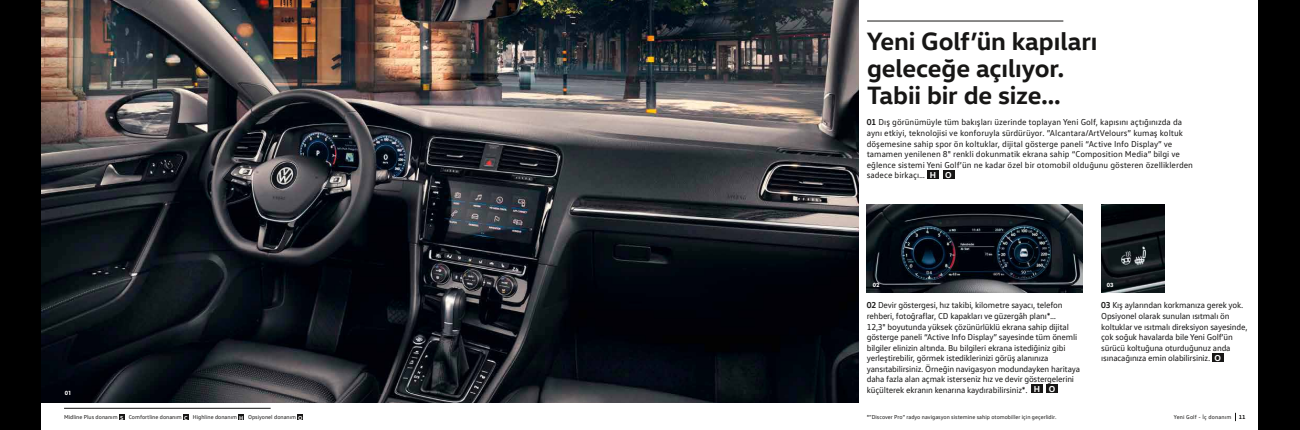
<style>
.page{position:relative;width:1300px;height:430px;background:#000}
.page>*{position:absolute;margin:0;border:0;box-sizing:border-box;transform-origin:0 0}
.t1{font:700 25.5px/27px "VW Head";letter-spacing:-.005em;color:#171615}
.t2{font:8.7px/10.6px "VW Text";letter-spacing:-.02em;color:#171615}
.t3{font:8.7px/10.6px "VW Text";color:#171615}
.t4{font:5.8px "VW Text";color:#171615}
.t5{font:5.8px "VW Text";letter-spacing:.02em;color:#171615}
.t6{font:900 5.8px "VW Headline OT";color:#fff}
.t7{font:700 5.8px "VW Head";color:#171615}
.s1{font-weight:700}
.s2{font-family:"VW Head";font-weight:700;color:#fff}
</style>
<div class="page">
<div style="left:42px;top:0;width:1216px;height:430px;background:#fff"></div>
<img style="left:42px;top:0;width:816px;height:403px">
<img style="left:867px;top:205px;width:216px;height:87px">
<img style="left:1101px;top:205px;width:64px;height:88px">
<hr style="left:867px;top:21px;width:196px;height:1px;background:#171615">
<div style="left:927px;top:170px;width:12px;height:8px;background:#171615"></div>
<div style="left:943px;top:170px;width:11px;height:8px;background:#171615"></div>
<div style="left:1031px;top:385px;width:12px;height:8px;background:#171615"></div>
<div style="left:1046px;top:385px;width:12px;height:8px;background:#171615"></div>
<div style="left:1212px;top:353px;width:11px;height:8px;background:#171615"></div>
<svg style="left:119px;top:415px;width:5px;height:5px"></svg>
<svg style="left:183px;top:415px;width:6px;height:5px"></svg>
<svg style="left:238px;top:415px;width:6px;height:5px"></svg>
<svg style="left:298px;top:415px;width:5px;height:5px"></svg>
<hr style="left:64px;top:408px;width:207px;height:1px;background:#171615">
<h1 class="t1" style="left:867px;top:27px;width:232px">Yeni Golf’ün kapıları geleceğe açılıyor.<br>Tabii bir de size…</h1>
<p class="t3" style="left:867px;top:117px;width:328px"><span class="s1">01</span> Dış görünümüyle tüm bakışları üzerinde toplayan Yeni Golf, kapısını açtığınızda da aynı etkiyi, teknolojisi ve konforuyla sürdürüyor. ”Alcantara/ArtVelours” kumaş koltuk döşemesine sahip spor ön koltuklar, dijital gösterge paneli “Active Info Display” ve tamamen yenilenen 8" renkli dokunmatik ekrana sahip “Composition Media” bilgi ve eğlence sistemi Yeni Golf’ün ne kadar özel bir otomobil olduğunu gösteren özelliklerden sadece birkaçı… <span class="s2">H O</span></p>
<p class="t6" style="left:65px;top:389px;width:7px">01</p>
<p class="t6" style="left:873px;top:281px;width:8px">02</p>
<p class="t6" style="left:1107px;top:281px;width:8px">03</p>
<p class="t2" style="left:867px;top:300px;width:215px"><span class="s1">02</span> Devir göstergesi, hız takibi, kilometre sayacı, telefon rehberi, fotoğraflar, CD kapakları ve güzergâh planı*…<br>12,3" boyutunda yüksek çözünürlüklü ekrana sahip dijital gösterge paneli “Active Info Display” sayesinde tüm önemli bilgiler elinizin altında. Bu bilgileri ekrana istediğiniz gibi yerleştirebilir, görmek istediklerinizi görüş alanınıza yansıtabilirsiniz. Örneğin navigasyon modundayken haritaya daha fazla alan açmak isterseniz hız ve devir göstergelerini küçülterek ekranın kenarına kaydırabilirsiniz*. <span class="s2">H O</span></p>
<p class="t2" style="left:1101px;top:300px;width:148px"><span class="s1">03</span> Kış aylarından korkmanıza gerek yok.<br>Opsiyonel olarak sunulan ısıtmalı ön koltuklar ve ısıtmalı direksiyon sayesinde, çok soğuk havalarda bile Yeni Golf’ün sürücü koltuğuna oturduğunuz anda ısınacağınıza emin olabilirsiniz. <span class="s2">O</span></p>
<p class="t4" style="left:64px;top:413px;width:240px">Midline Plus donanım <span class="s2">S</span> Comfortline donanım <span class="s2">C</span> Highline donanım <span class="s2">H</span> Opsiyonel donanım <span class="s2">O</span></p>
<p class="t4" style="left:867px;top:414px;width:191px">*”Discover Pro” radyo navigasyon sistemine sahip otomobiller için geçerlidir.</p>
<p class="t5" style="left:1174px;top:414px;width:59px">Yeni Golf - İç donanım</p>
<p class="t7" style="left:1239px;top:414px;width:8px">11</p>
</div>
